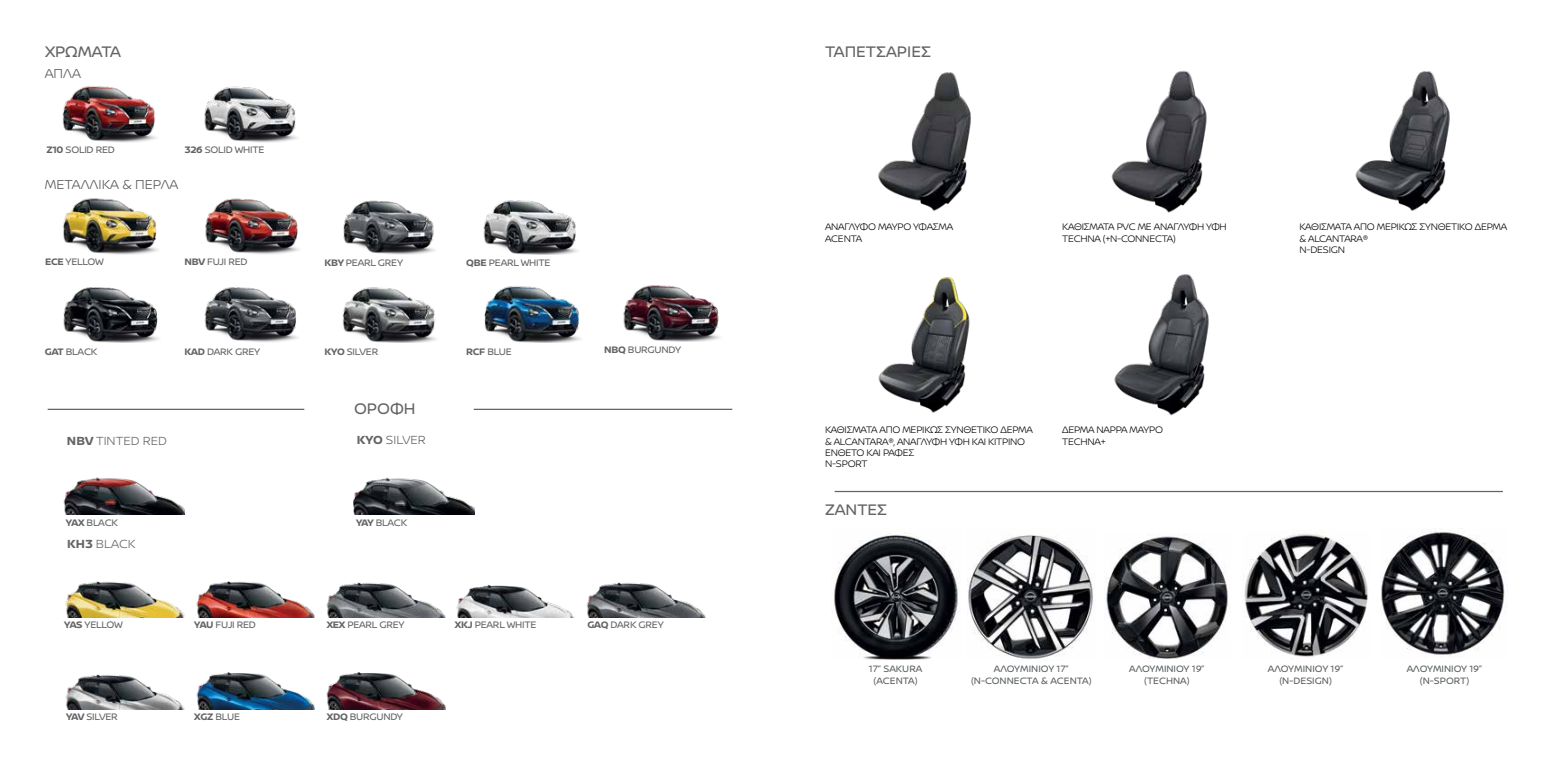
<style>
.page{position:relative;width:1560px;height:780px;background:#fff}
.page>*{position:absolute;margin:0;border:0;box-sizing:border-box;transform-origin:0 0}
.t1{font:16.25px "Nissan Brand";color:#636466}
.t2{font:300 13.75px "Nissan Brand";color:#58595b}
.t3{font:300 12.5px "Nissan Brand";color:#636466}
.t4{font:300 10px/11.2px "Nissan Brand";letter-spacing:-.025em;color:#000}
.t5{font:10px "Nissan Brand";letter-spacing:-.025em;color:#636466}
.t6{font:9.88px/11.8px "Nissan Brand";color:#5c6163;text-align:center}
.s1{font-weight:700}
</style>
<div class="page">
<img style="left:64px;top:477px;width:120px;height:38px">
<img style="left:354px;top:477px;width:120px;height:38px">
<img style="left:326px;top:582px;width:119px;height:35px">
<img style="left:65px;top:674px;width:119px;height:35px">
<img style="left:456px;top:584px;width:118px;height:33px">
<img style="left:196px;top:672px;width:118px;height:37px">
<img style="left:65px;top:581px;width:119px;height:36px">
<img style="left:586px;top:582px;width:119px;height:35px">
<img style="left:326px;top:672px;width:119px;height:37px">
<img style="left:196px;top:581px;width:118px;height:36px">
<hr style="left:48px;top:408px;width:256px;height:2px;background:#636466">
<hr style="left:474px;top:408px;width:258px;height:2px;background:#636466">
<img style="left:62px;top:86px;width:95px;height:57px">
<img style="left:63px;top:198px;width:95px;height:56px">
<img style="left:63px;top:287px;width:96px;height:55px">
<img style="left:483px;top:200px;width:95px;height:54px">
<img style="left:204px;top:86px;width:94px;height:57px">
<img style="left:205px;top:198px;width:95px;height:56px">
<img style="left:204px;top:287px;width:94px;height:55px">
<img style="left:343px;top:200px;width:92px;height:54px">
<img style="left:342px;top:287px;width:95px;height:56px">
<img style="left:484px;top:286px;width:97px;height:57px">
<img style="left:623px;top:285px;width:97px;height:56px">
<img style="left:834px;top:533px;width:125px;height:126px">
<img style="left:967px;top:534px;width:126px;height:125px">
<img style="left:1105px;top:534px;width:123px;height:124px">
<img style="left:1243px;top:530px;width:125px;height:128px">
<img style="left:1381px;top:528px;width:125px;height:127px">
<hr style="left:834px;top:491px;width:668px;height:1px;background:#636466">
<img style="left:1111px;top:70px;width:96px;height:143px">
<img style="left:1114px;top:274px;width:95px;height:141px">
<img style="left:1355px;top:71px;width:95px;height:140px">
<img style="left:878px;top:277px;width:92px;height:136px">
<img style="left:878px;top:72px;width:93px;height:139px">
<h1 class="t1" style="left:45px;top:40px;width:77px">ΧΡΩΜΑΤΑ</h1>
<h2 class="t2" style="left:45px;top:63px;width:38px">ΑΠΛΑ</h2>
<p class="t5" style="left:46px;top:143px;width:70px"><span class="s1">Z10</span> SOLID RED</p>
<p class="t5" style="left:184px;top:142px;width:82px"><span class="s1">326</span> SOLID WHITE</p>
<h2 class="t2" style="left:45px;top:175px;width:135px">ΜΕΤΑΛΛΙΚΑ &amp; ΠΕΡΛΑ</h2>
<p class="t5" style="left:45px;top:254px;width:60px"><span class="s1">ECE</span> YELLOW</p>
<p class="t5" style="left:184px;top:254px;width:65px"><span class="s1">NBV</span> FUJI RED</p>
<p class="t5" style="left:324px;top:255px;width:80px"><span class="s1">KBY</span> PEARL GREY</p>
<p class="t5" style="left:466px;top:255px;width:86px"><span class="s1">QBE</span> PEARL WHITE</p>
<p class="t5" style="left:45px;top:344px;width:54px"><span class="s1">GAT</span> BLACK</p>
<p class="t5" style="left:184px;top:344px;width:77px"><span class="s1">KAD</span> DARK GREY</p>
<p class="t5" style="left:466px;top:344px;width:47px"><span class="s1">RCF</span> BLUE</p>
<p class="t5" style="left:604px;top:342px;width:78px"><span class="s1">NBQ</span> BURGUNDY</p>
<p class="t5" style="left:324px;top:344px;width:55px"><span class="s1">KYO</span> SILVER</p>
<h1 class="t1" style="left:354px;top:397px;width:63px">ΟΡΟΦΗ</h1>
<p class="t3" style="left:67px;top:432px;width:101px"><span class="s1">NBV</span> TINTED RED</p>
<p class="t3" style="left:357px;top:431px;width:70px"><span class="s1">ΚΥΟ</span> SILVER</p>
<p class="t5" style="left:66px;top:515px;width:54px"><span class="s1">YAX</span> BLACK</p>
<p class="t5" style="left:356px;top:515px;width:53px"><span class="s1">YAY</span> BLACK</p>
<p class="t3" style="left:67px;top:534px;width:70px"><span class="s1">KH3</span> BLACK</p>
<p class="t5" style="left:64px;top:617px;width:60px"><span class="s1">YAS</span> YELLOW</p>
<p class="t5" style="left:194px;top:617px;width:63px"><span class="s1">YAU</span> FUJI RED</p>
<p class="t5" style="left:326px;top:617px;width:79px"><span class="s1">XEX</span> PEARL GREY</p>
<p class="t5" style="left:455px;top:617px;width:83px"><span class="s1">XKJ</span> PEARL WHITE</p>
<p class="t5" style="left:587px;top:617px;width:78px"><span class="s1">GAQ</span> DARK GREY</p>
<p class="t5" style="left:66px;top:709px;width:53px"><span class="s1">YAV</span> SILVER</p>
<p class="t5" style="left:194px;top:709px;width:47px"><span class="s1">XGZ</span> BLUE</p>
<p class="t5" style="left:327px;top:709px;width:78px"><span class="s1">XDQ</span> BURGUNDY</p>
<h1 class="t1" style="left:825px;top:40px;width:107px">ΤΑΠΕΤΣΑΡΙΕΣ</h1>
<p class="t4" style="left:825px;top:221px;width:130px">ΑΝΑΓΛΥΦΟ ΜΑΥΡΟ ΥΦΑΣΜΑ<br>ACENTA</p>
<p class="t4" style="left:1062px;top:221px;width:166px">ΚΑΘΙΣΜΑΤΑ PVC ΜΕ ΑΝΑΓΛΥΦΗ ΥΦΗ<br>TECHNA (+Ν-CONNECTA)</p>
<p class="t4" style="left:825px;top:424px;width:209px">ΚΑΘΙΣΜΑΤΑ ΑΠΟ ΜΕΡΙΚΩΣ ΣΥΝΘΕΤΙΚΟ ΔΕΡΜΑ &amp; ALCANTARA®, ΑΝΑΓΛΥΦΗ ΥΦΗ ΚΑΙ ΚΙΤΡΙΝΟ<br>ΕΝΘΕΤΟ ΚΑΙ ΡΑΦΕΣ<br>N-SPORT</p>
<h1 class="t1" style="left:825px;top:497px;width:64px">ΖΑΝΤΕΣ</h1>
<p class="t4" style="left:1062px;top:424px;width:102px">ΔΕΡΜΑ NAPPA ΜΑΥΡΟ<br>TECHNA+</p>
<p class="t4" style="left:1299px;top:221px;width:209px">ΚΑΘΙΣΜΑΤΑ ΑΠΟ ΜΕΡΙΚΩΣ ΣΥΝΘΕΤΙΚΟ ΔΕΡΜΑ &amp; ALCANTARA®<br>N-DESIGN</p>
<p class="t6" style="left:868px;top:662px;width:55px">17” SAKURA (ACENTA)</p>
<p class="t6" style="left:970px;top:662px;width:122px">ΑΛΟΥΜΙΝΙΟΥ 17” (N-CONNECTA &amp; ACENTA)</p>
<p class="t6" style="left:1129px;top:662px;width:77px">ΑΛΟΥΜΙΝΙΟΥ 19” (TECHNA)</p>
<p class="t6" style="left:1267px;top:662px;width:77px">ΑΛΟΥΜΙΝΙΟΥ 19” (N-DESIGN)</p>
<p class="t6" style="left:1406px;top:662px;width:77px">ΑΛΟΥΜΙΝΙΟΥ 19” (N-SPORT)</p>
</div>
